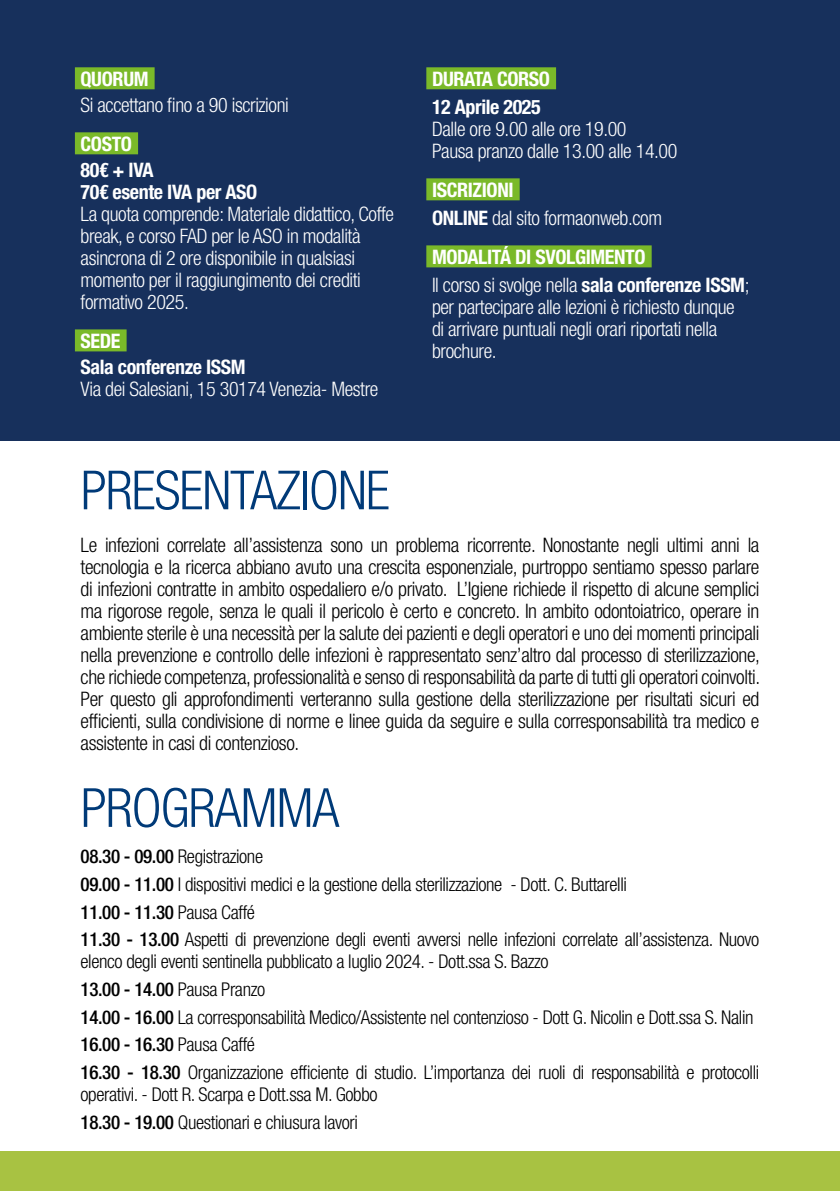
<style>
.page{position:relative;width:840px;height:1191px;background:#fff}
.page>*{position:absolute;margin:0;border:0;box-sizing:border-box;transform-origin:0 0}
.t1{font:300 condensed 54px "Helvetica Neue LT Pro";letter-spacing:-.02em;color:#003a78}
.t2{font:300 condensed 20px/22px "Helvetica Neue LT Pro";letter-spacing:-.02em;color:#000;text-align:justify}
.t3{font:300 condensed 20px/22px "Helvetica Neue LT Pro";letter-spacing:-.02em;color:#fff}
.t4{font:700 condensed 20px/26px "Helvetica Neue LT Pro";letter-spacing:-.02em;color:#fff}
.t5{font:300 condensed 19px/27.6px "Helvetica Neue LT Pro";letter-spacing:-.02em;color:#000}
.s1{font-weight:700}
.s2{font-weight:300}
.s3{font-weight:500}
</style>
<div class="page">
<div style="left:0;top:0;width:839px;height:441px;background:#17305c"></div>
<div style="left:75px;top:67px;width:79px;height:22px;background:#7ab929"></div>
<div style="left:75px;top:132px;width:63px;height:22px;background:#7ab929"></div>
<div style="left:75px;top:329px;width:51px;height:22px;background:#7ab929"></div>
<div style="left:426px;top:67px;width:129px;height:22px;background:#7ab929"></div>
<div style="left:426px;top:178px;width:93px;height:22px;background:#7ab929"></div>
<div style="left:426px;top:245px;width:225px;height:22px;background:#7ab929"></div>
<div style="left:0;top:1151px;width:839px;height:40px;background:#a8c242"></div>
<p class="t4" style="left:81px;top:66px;width:69px">QUORUM</p>
<p class="t3" style="left:81px;top:94px;width:210px">Si accettano fino a 90 iscrizioni</p>
<p class="t4" style="left:81px;top:131px;width:75px">COSTO<br>80€ + IVA</p>
<p class="t4" style="left:81px;top:179px;width:178px">70€ esente IVA per ASO</p>
<p class="t3" style="left:81px;top:203px;width:315px">La quota comprende: Materiale didattico, Coffe break, e corso FAD per le ASO in modalità asincrona di 2 ore disponibile in qualsiasi momento per il raggiungimento dei crediti formativo 2025.</p>
<p class="t4" style="left:81px;top:328px;width:166px">SEDE<br>Sala conferenze ISSM</p>
<p class="t3" style="left:81px;top:378px;width:299px">Via dei Salesiani, 15 30174 Venezia- Mestre</p>
<h1 class="t1" style="left:81px;top:459px;width:310px">PRESENTAZIONE</h1>
<p class="t4" style="left:432px;top:65px;width:119px;line-height:28px">DURATA CORSO<br>12 Aprile 2025</p>
<p class="t3" style="left:432px;top:118px;width:247px">Dalle ore 9.00 alle ore 19.00<br>Pausa pranzo dalle 13.00 alle 14.00</p>
<p class="t3" style="left:432px;top:176px;width:231px;line-height:28px"><span class="s1">ISCRIZIONI<br>ONLINE</span> dal sito formaonweb.com</p>
<p class="t4" style="left:432px;top:243px;width:319px;line-height:28px">MODALITÁ DI SVOLGIMENTO<br><span class="s2">Il corso si svolge nella</span> sala conferenze ISSM<span class="s2">;</span></p>
<p class="t3" style="left:432px;top:296px;width:304px">per partecipare alle lezioni è richiesto dunque di arrivare puntuali negli orari riportati nella brochure.</p>
<p class="t2" style="left:81px;top:534px;width:680px">Le infezioni correlate all’assistenza sono un problema ricorrente. Nonostante negli ultimi anni la tecnologia e la ricerca abbiano avuto una crescita esponenziale, purtroppo sentiamo spesso parlare di infezioni contratte in ambito ospedaliero e/o privato. L’Igiene richiede il rispetto di alcune semplici ma rigorose regole, senza le quali il pericolo è certo e concreto. In ambito odontoiatrico, operare in ambiente sterile è una necessità per la salute dei pazienti e degli operatori e uno dei momenti principali nella prevenzione e controllo delle infezioni è rappresentato senz’altro dal processo di sterilizzazione, che richiede competenza, professionalità e senso di responsabilità da parte di tutti gli operatori coinvolti.<br>Per questo gli approfondimenti verteranno sulla gestione della sterilizzazione per risultati sicuri ed efficienti, sulla condivisione di norme e linee guida da seguire e sulla corresponsabilità tra medico e assistente in casi di contenzioso.</p>
<h1 class="t1" style="left:81px;top:777px;width:260px">PROGRAMMA</h1>
<p class="t5" style="left:81px;top:842px;width:680px"><span class="s3">08.30 - 09.00</span> Registrazione<br><span class="s3">09.00 - 11.00</span> I dispositivi medici e la gestione della sterilizzazione - Dott. C. Buttarelli<br><span class="s3">11.00 - 11.30</span> Pausa Caffé<br><span class="s3">11.30 - 13.00</span> Aspetti di prevenzione degli eventi avversi nelle infezioni correlate all’assistenza. Nuovo</p>
<p class="t5" style="left:81px;top:947px;width:679px">elenco degli eventi sentinella pubblicato a luglio 2024. - Dott.ssa S. Bazzo<br><span class="s3">13.00 - 14.00</span> Pausa Pranzo<br><span class="s3">14.00 - 16.00</span> La corresponsabilità Medico/Assistente nel contenzioso - Dott G. Nicolin e Dott.ssa S. Nalin <span class="s3">16.00 - 16.30</span> Pausa Caffé<br><span class="s3">16.30 - 18.30</span> Organizzazione efficiente di studio. L’importanza dei ruoli di responsabilità e protocolli</p>
<p class="t5" style="left:81px;top:1080px;width:298px">operativi. - Dott R. Scarpa e Dott.ssa M. Gobbo<br><span class="s3">18.30 - 19.00</span> Questionari e chiusura lavori</p>
</div>
